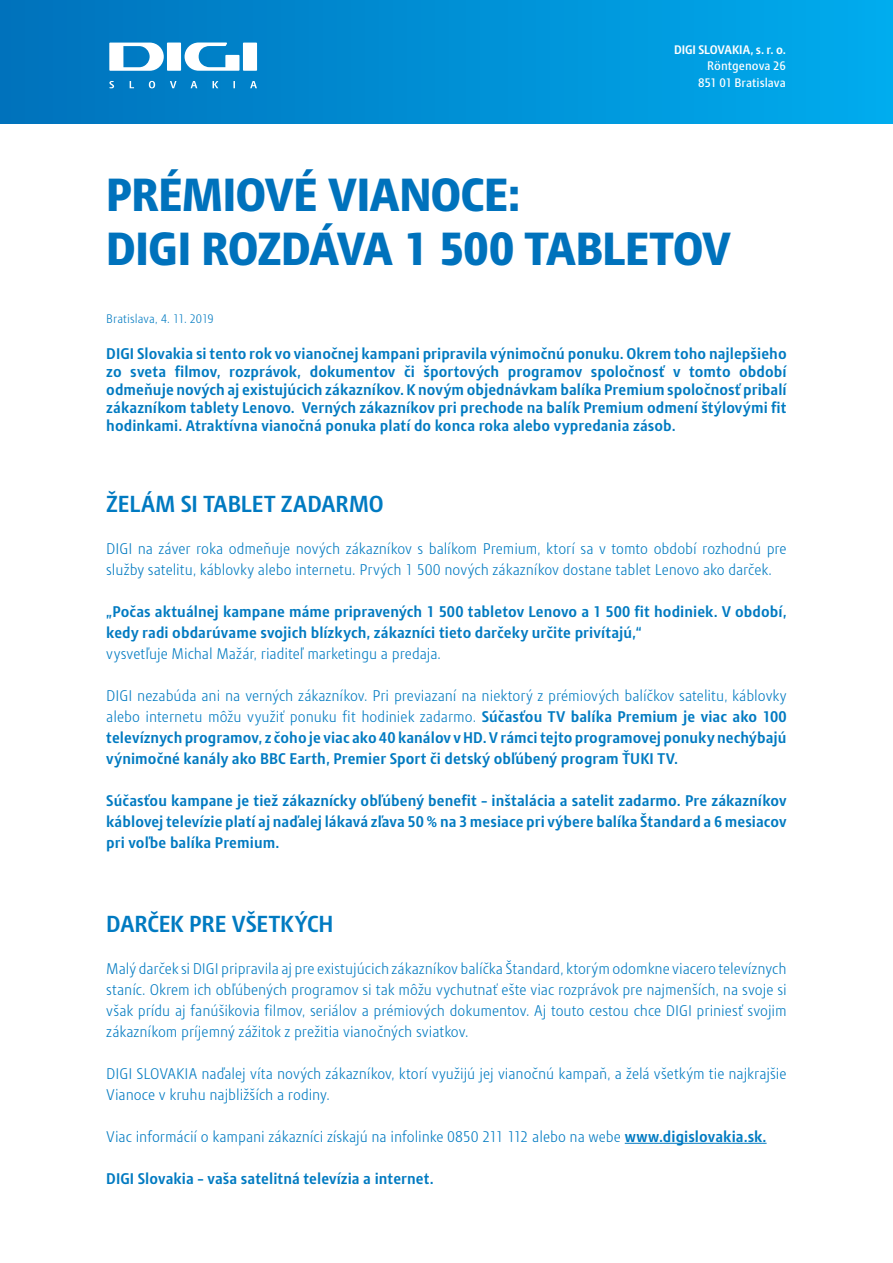
<style>
.page{position:relative;width:893px;height:1263px;background:#fff}
.page>*{position:absolute;margin:0;border:0;box-sizing:border-box;transform-origin:0 0}
.t1{font:800 45px/54px "Modena";letter-spacing:-.01em;color:#0072bc}
.t2{font:700 22.5px "Modena";letter-spacing:-.005em;color:#007ac1}
.t3{font:700 15px/21px "Modena";letter-spacing:.005em;color:#007ac1;text-align:justify}
.t4{font:300 15px/21px "Modena";color:#007ac1}
.t5{font:500 12px/16.5px "Modena";letter-spacing:.005em;color:#fff;text-align:right}
.t6{font:300 12px "Modena";color:#007ac1}
.t7{font:700 12px "Modena";letter-spacing:-.01em;color:#fff}
.s1{font-weight:300}
.s2{font-weight:700}
</style>
<div class="page">
<div style="left:0;top:0;width:893px;height:123px;background:linear-gradient(to right,#0172bb,#00acee)"></div>
<hr style="left:625px;top:1143px;width:142px;height:1px;background:#007ac1">
<svg style="left:109px;top:43px;width:148px;height:45px"></svg>
<p class="t7" style="left:674px;top:42px;width:113px">DIGI SLOVAKIA, s. r. o.</p>
<p class="t5" style="left:698px;top:57px;width:89px">Röntgenova 26<br>851 01 Bratislava</p>
<h1 class="t1" style="left:106px;top:168px;width:626px">PRÉMIOVÉ VIANOCE:<br>DIGI ROZDÁVA 1 500 TABLETOV</h1>
<p class="t6" style="left:106px;top:311px;width:109px">Bratislava, 4. 11. 2019</p>
<p class="t3" style="left:106px;top:344px;width:682px;line-height:18px">DIGI Slovakia si tento rok vo vianočnej kampani pripravila výnimočnú ponuku. Okrem toho najlepšieho zo sveta filmov, rozprávok, dokumentov či športových programov spoločnosť v tomto období odmeňuje nových aj existujúcich zákazníkov. K novým objednávkam balíka Premium spoločnosť pribalí zákazníkom tablety Lenovo. Verných zákazníkov pri prechode na balík Premium odmení štýlovými fit hodinkami. Atraktívna vianočná ponuka platí do konca roka alebo vypredania zásob.</p>
<h2 class="t2" style="left:106px;top:490px;width:279px">ŽELÁM SI TABLET ZADARMO</h2>
<p class="t4" style="left:106px;top:538px;width:682px">DIGI na záver roka odmeňuje nových zákazníkov s balíkom Premium, ktorí sa v tomto období rozhodnú pre služby satelitu, káblovky alebo internetu. Prvých 1 500 nových zákazníkov dostane tablet Lenovo ako darček.</p>
<p class="t3" style="left:106px;top:601px;width:682px">„Počas aktuálnej kampane máme pripravených 1 500 tabletov Lenovo a 1 500 fit hodiniek. V období, kedy radi obdarúvame svojich blízkych, zákazníci tieto darčeky určite privítajú,“</p>
<p class="t4" style="left:106px;top:643px;width:336px">vysvetľuje Michal Mažár, riaditeľ marketingu a predaja.</p>
<p class="t3" style="left:106px;top:685px;width:682px"><span class="s1">DIGI nezabúda ani na verných zákazníkov. Pri previazaní na niektorý z prémiových balíčkov satelitu, káblovky alebo internetu môžu využiť ponuku fit hodiniek zadarmo.</span> Súčasťou TV balíka Premium je viac ako 100 televíznych programov, z čoho je viac ako 40 kanálov v HD. V rámci tejto programovej ponuky nechýbajú výnimočné kanály ako BBC Earth, Premier Sport či detský obľúbený program ŤUKI TV.</p>
<p class="t3" style="left:106px;top:790px;width:682px">Súčasťou kampane je tiež zákaznícky obľúbený benefit – inštalácia a satelit zadarmo. Pre zákazníkov káblovej televízie platí aj naďalej lákavá zľava 50 % na 3 mesiace pri výbere balíka Štandard a 6 mesiacov pri voľbe balíka Premium.</p>
<h2 class="t2" style="left:106px;top:910px;width:229px">DARČEK PRE VŠETKÝCH</h2>
<p class="t4" style="left:106px;top:958px;width:682px;text-align:justify">Malý darček si DIGI pripravila aj pre existujúcich zákazníkov balíčka Štandard, ktorým odomkne viacero televíznych staníc. Okrem ich obľúbených programov si tak môžu vychutnať ešte viac rozprávok pre najmenších, na svoje si však prídu aj fanúšikovia filmov, seriálov a prémiových dokumentov. Aj touto cestou chce DIGI priniesť svojim zákazníkom príjemný zážitok z prežitia vianočných sviatkov.</p>
<p class="t4" style="left:106px;top:1063px;width:682px">DIGI SLOVAKIA naďalej víta nových zákazníkov, ktorí využijú jej vianočnú kampaň, a želá všetkým tie najkrajšie<br>Vianoce v kruhu najbližších a rodiny.</p>
<p class="t4" style="left:106px;top:1126px;width:662px">Viac informácií o kampani zákazníci získajú na infolinke 0850 211 112 alebo na webe <span class="s2">www.digislovakia.sk.</span></p>
<p class="t3" style="left:106px;top:1168px;width:329px">DIGI Slovakia – vaša satelitná televízia a internet.</p>
</div>
